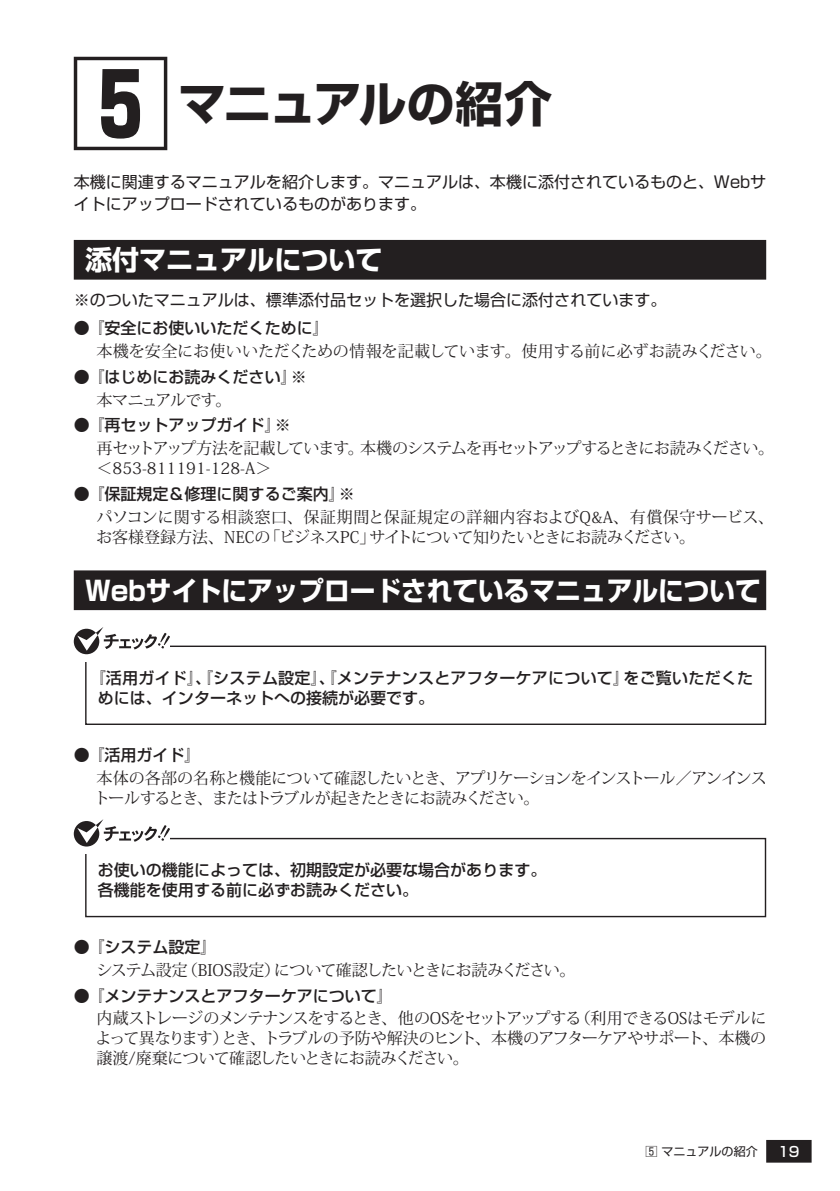
<style>
.page{position:relative;width:840px;height:1191px;background:#fff}
.page>*{position:absolute;margin:0;border:0;box-sizing:border-box;transform-origin:0 0}
.t1{font:700 48px "Shin Go Pro";letter-spacing:-.055em;color:#231f20}
.t2{font:700 27px "Shin Go Pro";color:#fff;scale:.95 1}
.t3{font:700 27px "Shin Go Pro";color:#fff}
.t4{font:500 16px/20px "Shin Go Pro";color:#231f20}
.t5{font:16px/20px "Koz Min Pro";letter-spacing:-.035em;color:#231f20;text-align:justify}
.t6{font:16px/22px "Shin Go Pro";color:#231f20}
.t7{font:16px/20px "Koz Min Pro";color:#231f20}
.t8{font:16px/20px "Koz Min Pro";letter-spacing:-.055em;color:#231f20}
.t9{font:16px/20px "Koz Min Pro";letter-spacing:-.06em;color:#231f20}
.t10{font:16px "Koz Min Pro";letter-spacing:-.005em;color:#231f20}
.t11{font:500 14px "Shin Go Pro";color:#fff}
.t12{font:12px "Shin Go Pro";color:#231f20}
.s1{font-size:102px}
</style>
<div class="page">
<div style="left:765px;top:1140px;width:46px;height:22px;background:#231f20"></div>
<div style="left:74px;top:240px;width:691px;height:40px;background:#231f20"></div>
<div style="left:74px;top:570px;width:691px;height:40px;background:#231f20"></div>
<div style="left:85px;top:645px;width:680px;height:80px;border:1px solid #231f20"></div>
<div style="left:74px;top:634px;width:96px;height:27px;background:#fff"></div>
<svg style="left:74px;top:627px;width:96px;height:27px"></svg>
<div style="left:85px;top:838px;width:680px;height:79px;border:1px solid #231f20"></div>
<div style="left:74px;top:826px;width:96px;height:28px;background:#fff"></div>
<svg style="left:74px;top:819px;width:96px;height:27px"></svg>
<h1 class="t1" style="left:69px;top:65px;width:484px"><span class="s1">5</span> マニュアルの紹介</h1>
<p class="t6" style="left:74px;top:169px;width:693px">本機に関連するマニュアルを紹介します。マニュアルは、本機に添付されているものと、Webサイトにアップロードされているものがあります。</p>
<h2 class="t3" style="left:85px;top:238px;width:298px">添付マニュアルについて</h2>
<p class="t6" style="left:74px;top:287px;width:594px">※のついたマニュアルは、標準添付品セットを選択した場合に添付されています。</p>
<p class="t4" style="left:74px;top:316px;width:256px">●『安全にお使いいただくために』</p>
<p class="t10" style="left:96px;top:340px;width:676px">本機を安全にお使いいただくための情報を記載しています。使用する前に必ずお読みください。</p>
<p class="t4" style="left:74px;top:365px;width:234px">●『はじめにお読みください』※</p>
<p class="t5" style="left:96px;top:389px;width:136px">本マニュアルです。</p>
<p class="t4" style="left:74px;top:413px;width:218px">●『再セットアップガイド』※</p>
<p class="t9" style="left:96px;top:437px;width:678px">再セットアップ方法を記載しています。本機のシステムを再セットアップするときにお読みください。＜853-811191-128-A＞</p>
<p class="t4" style="left:74px;top:482px;width:282px">●『保証規定＆修理に関するご案内』※</p>
<p class="t7" style="left:96px;top:506px;width:678px">パソコンに関する相談窓口、保証期間と保証規定の詳細内容およびQ&amp;A、有償保守サービス、お客様登録方法、NECの「ビジネスPC」サイトについて知りたいときにお読みください。</p>
<h2 class="t2" style="left:85px;top:569px;width:712px">Webサイトにアップロードされているマニュアルについて</h2>
<p class="t4" style="left:98px;top:666px;width:656px;text-indent:-8px">『活用ガイド』、『システム設定』、『メンテナンスとアフターケアについて』をご覧いただくためには、インターネットへの接続が必要です。</p>
<p class="t4" style="left:74px;top:742px;width:128px">●『活用ガイド』</p>
<p class="t8" style="left:94px;top:767px;width:673px">本体の各部の名称と機能について確認したいとき、アプリケーションをインストール／アンインストールするとき、またはトラブルが起きたときにお読みください。</p>
<p class="t4" style="left:98px;top:858px;width:450px">お使いの機能によっては、初期設定が必要な場合があります。各機能を使用する前に必ずお読みください。</p>
<p class="t4" style="left:74px;top:935px;width:144px">●『システム設定』</p>
<p class="t5" style="left:96px;top:959px;width:480px">システム設定（BIOS設定）について確認したいときにお読みください。</p>
<p class="t4" style="left:74px;top:983px;width:320px">●『メンテナンスとアフターケアについて』</p>
<p class="t5" style="left:95px;top:1008px;width:672px">内蔵ストレージのメンテナンスをするとき、他のOSをセットアップする（利用できるOSはモデルによって異なります）とき、トラブルの予防や解決のヒント、本機のアフターケアやサポート、本機の譲渡/廃棄について確認したいときにお読みください。</p>
<p class="t12" style="left:645px;top:1141px;width:113px">5 マニュアルの紹介</p>
<p class="t11" style="left:777px;top:1140px;width:23px">19</p>
</div>
